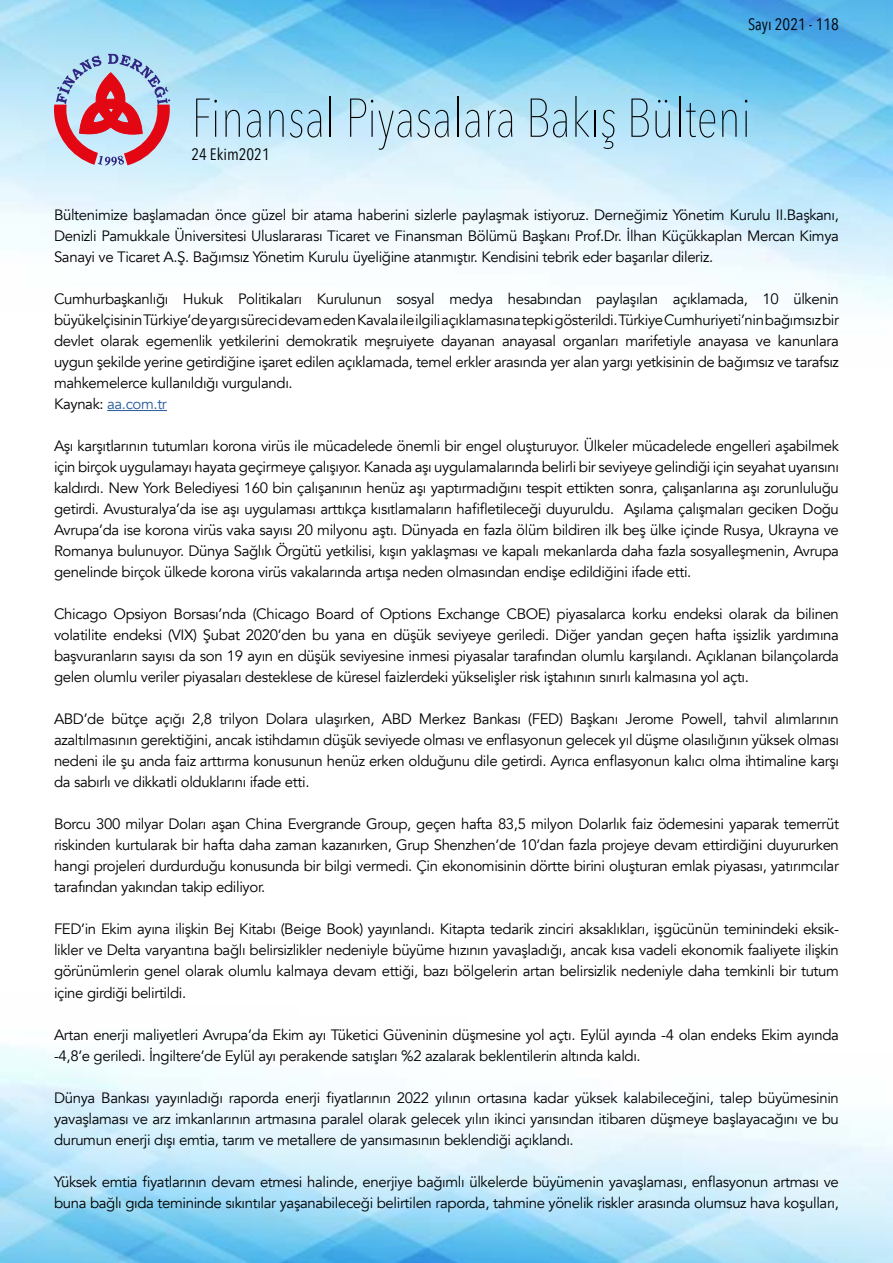
<style>
.page{position:relative;width:893px;height:1263px;background:#fff}
.page>*{position:absolute;margin:0;border:0;box-sizing:border-box;transform-origin:0 0}
.t1{font:200 54px "Avenir Next Condensed";color:#000}
.t2{font:16.5px "Avenir Next Condensed";color:#000}
.t3{font:15px/21px "Avenir";letter-spacing:-.025em;color:#000;text-align:justify}
.s1{color:#275b9b}
</style>
<div class="page">
<img style="left:0;top:0;width:893px;height:1263px">
<svg style="left:54px;top:54px;width:116px;height:112px;background:#c198ac"></svg>
<hr style="left:107px;top:410px;width:60px;height:1px;background:#275b9b">
<p class="t2" style="left:748px;top:10px;width:92px">Sayı 2021 - 118</p>
<h1 class="t1" style="left:191px;top:86px;width:561px">Finansal Piyasalara Bakış Bülteni</h1>
<p class="t2" style="left:191px;top:140px;width:80px">24 Ekim2021</p>
<p class="t3" style="left:54px;top:205px;width:786px">Bültenimize başlamadan önce güzel bir atama haberini sizlerle paylaşmak istiyoruz. Derneğimiz Yönetim Kurulu II.Başkanı, Denizli Pamukkale Üniversitesi Uluslararası Ticaret ve Finansman Bölümü Başkanı Prof.Dr. İlhan Küçükkaplan Mercan Kimya Sanayi ve Ticaret A.Ş. Bağımsız Yönetim Kurulu üyeliğine atanmıştır. Kendisini tebrik eder başarılar dileriz.</p>
<p class="t3" style="left:54px;top:289px;width:786px;text-align:left">Cumhurbaşkanlığı Hukuk Politikaları Kurulunun sosyal medya hesabından paylaşılan açıklamada, 10 ülkenin büyükelçisinin Türkiye’de yargı süreci devam eden Kavala ile ilgili açıklamasına tepki gösterildi. Türkiye Cumhuriyeti’nin bağımsız bir devlet olarak egemenlik yetkilerini demokratik meşruiyete dayanan anayasal organları marifetiyle anayasa ve kanunlara uygun şekilde yerine getirdiğine işaret edilen açıklamada, temel erkler arasında yer alan yargı yetkisinin de bağımsız ve tarafsız mahkemelerce kullanıldığı vurgulandı.<br>Kaynak: <span class="s1">aa.com.tr</span></p>
<p class="t3" style="left:54px;top:436px;width:786px">Aşı karşıtlarının tutumları korona virüs ile mücadelede önemli bir engel oluşturuyor. Ülkeler mücadelede engelleri aşabilmek için birçok uygulamayı hayata geçirmeye çalışıyor. Kanada aşı uygulamalarında belirli bir seviyeye gelindiği için seyahat uyarısını kaldırdı. New York Belediyesi 160 bin çalışanının henüz aşı yaptırmadığını tespit ettikten sonra, çalışanlarına aşı zorunluluğu getirdi. Avusturalya’da ise aşı uygulaması arttıkça kısıtlamaların hafifletileceği duyuruldu. Aşılama çalışmaları geciken Doğu Avrupa’da ise korona virüs vaka sayısı 20 milyonu aştı. Dünyada en fazla ölüm bildiren ilk beş ülke içinde Rusya, Ukrayna ve Romanya bulunuyor. Dünya Sağlık Örgütü yetkilisi, kışın yaklaşması ve kapalı mekanlarda daha fazla sosyalleşmenin, Avrupa genelinde birçok ülkede korona virüs vakalarında artışa neden olmasından endişe edildiğini ifade etti.</p>
<p class="t3" style="left:54px;top:604px;width:786px">Chicago Opsiyon Borsası’nda (Chicago Board of Options Exchange CBOE) piyasalarca korku endeksi olarak da bilinen volatilite endeksi (VIX) Şubat 2020’den bu yana en düşük seviyeye geriledi. Diğer yandan geçen hafta işsizlik yardımına başvuranların sayısı da son 19 ayın en düşük seviyesine inmesi piyasalar tarafından olumlu karşılandı. Açıklanan bilançolarda gelen olumlu veriler piyasaları desteklese de küresel faizlerdeki yükselişler risk iştahının sınırlı kalmasına yol açtı.</p>
<p class="t3" style="left:54px;top:709px;width:786px">ABD’de bütçe açığı 2,8 trilyon Dolara ulaşırken, ABD Merkez Bankası (FED) Başkanı Jerome Powell, tahvil alımlarının azaltılmasının gerektiğini, ancak istihdamın düşük seviyede olması ve enflasyonun gelecek yıl düşme olasılığının yüksek olması nedeni ile şu anda faiz arttırma konusunun henüz erken olduğunu dile getirdi. Ayrıca enflasyonun kalıcı olma ihtimaline karşı da sabırlı ve dikkatli olduklarını ifade etti.</p>
<p class="t3" style="left:54px;top:814px;width:786px">Borcu 300 milyar Doları aşan China Evergrande Group, geçen hafta 83,5 milyon Dolarlık faiz ödemesini yaparak temerrüt riskinden kurtularak bir hafta daha zaman kazanırken, Grup Shenzhen’de 10’dan fazla projeye devam ettirdiğini duyururken hangi projeleri durdurduğu konusunda bir bilgi vermedi. Çin ekonomisinin dörtte birini oluşturan emlak piyasası, yatırımcılar tarafından yakından takip ediliyor.</p>
<p class="t3" style="left:54px;top:919px;width:786px">FED’in Ekim ayına ilişkin Bej Kitabı (Beige Book) yayınlandı. Kitapta tedarik zinciri aksaklıkları, işgücünün teminindeki eksik&shy;likler ve Delta varyantına bağlı belirsizlikler nedeniyle büyüme hızının yavaşladığı, ancak kısa vadeli ekonomik faaliyete ilişkin görünümlerin genel olarak olumlu kalmaya devam ettiği, bazı bölgelerin artan belirsizlik nedeniyle daha temkinli bir tutum içine girdiği belirtildi.</p>
<p class="t3" style="left:54px;top:1024px;width:786px">Artan enerji maliyetleri Avrupa’da Ekim ayı Tüketici Güveninin düşmesine yol açtı. Eylül ayında -4 olan endeks Ekim ayında -4,8’e geriledi. İngiltere’de Eylül ayı perakende satışları %2 azalarak beklentilerin altında kaldı.</p>
<p class="t3" style="left:54px;top:1087px;width:786px">Dünya Bankası yayınladığı raporda enerji fiyatlarının 2022 yılının ortasına kadar yüksek kalabileceğini, talep büyümesinin yavaşlaması ve arz imkanlarının artmasına paralel olarak gelecek yılın ikinci yarısından itibaren düşmeye başlayacağını ve bu durumun enerji dışı emtia, tarım ve metallere de yansımasının beklendiği açıklandı.</p>
<p class="t3" style="left:54px;top:1171px;width:786px">Yüksek emtia fiyatlarının devam etmesi halinde, enerjiye bağımlı ülkelerde büyümenin yavaşlaması, enflasyonun artması ve buna bağlı gıda temininde sıkıntılar yaşanabileceği belirtilen raporda, tahmine yönelik riskler arasında olumsuz hava koşulları,</p>
</div>
